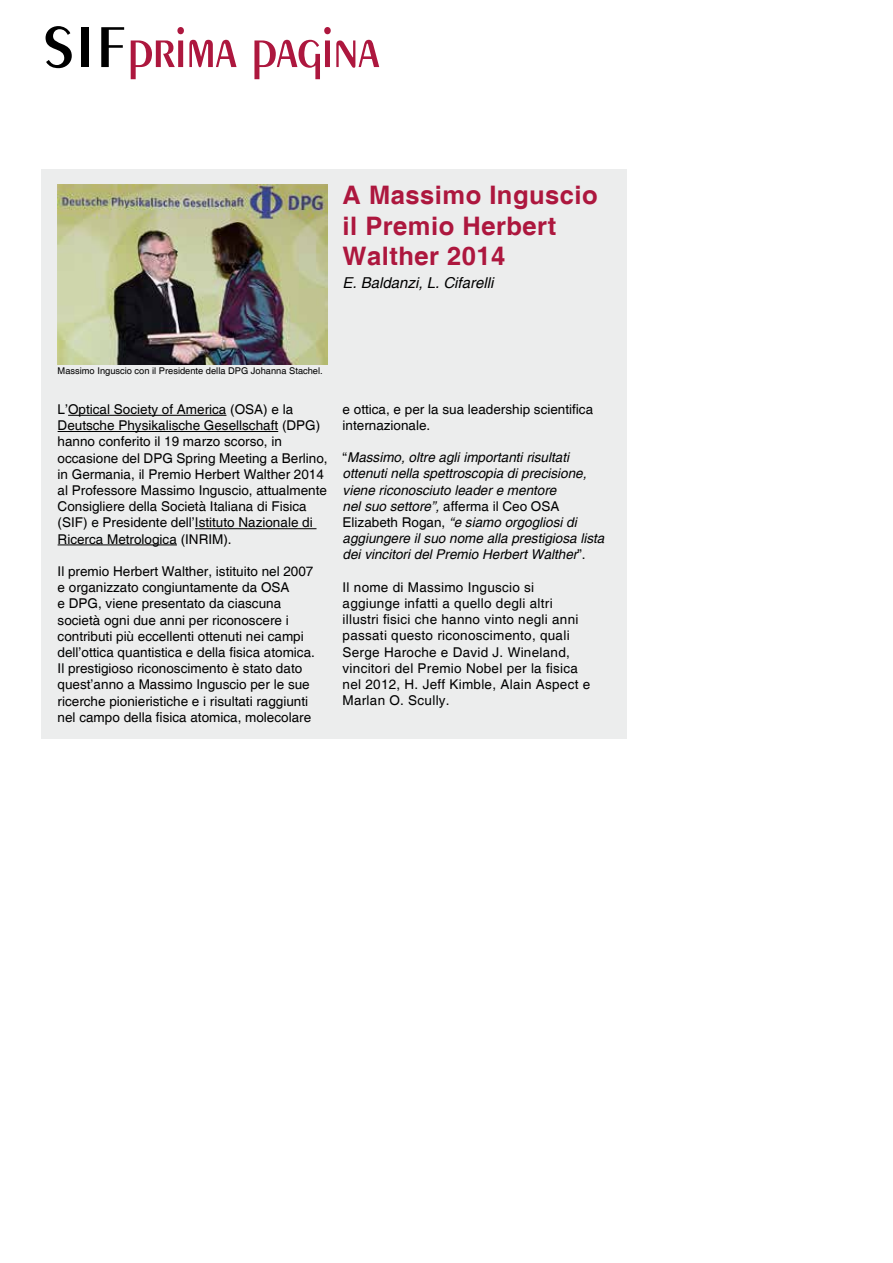
<style>
.page{position:relative;width:893px;height:1263px;background:#fff}
.page>*{position:absolute;margin:0;border:0;box-sizing:border-box;transform-origin:0 0}
.t1{font:600 61.5px "Peignot LT Std";letter-spacing:-.01em;color:#ad173e;scale:.9 1}
.t2{font:700 25.5px/30.6px "Helvetica";letter-spacing:.02em;color:#ad173e}
.t3{font:italic 15px "Helvetica";color:#000}
.t4{font:13.5px/16.2px "Helvetica";color:#000}
.t5{font:italic 13.5px/16.2px "Helvetica";color:#000}
.t6{font:13.5px/16.2px "Helvetica";letter-spacing:.02em;color:#000}
.t7{font:9.3px "Helvetica";color:#000}
.s1{color:#000}
.s2{font-style:normal}
</style>
<div class="page">
<div style="left:42px;top:169px;width:585px;height:570px;background:#eceded"></div>
<hr style="left:68px;top:415px;width:158px;height:1px;background:#000">
<hr style="left:58px;top:431px;width:220px;height:1px;background:#000">
<hr style="left:195px;top:528px;width:121px;height:1px;background:#000">
<hr style="left:58px;top:545px;width:119px;height:1px;background:#000">
<img style="left:58px;top:185px;width:270px;height:179px">
<h1 class="t1" style="left:42px;top:11px;width:376px"><span class="s1">SIF</span>prima pagina</h1>
<h2 class="t2" style="left:343px;top:181px;width:257px">A Massimo Inguscio il Premio Herbert<br>Walther 2014</h2>
<p class="t3" style="left:343px;top:274px;width:152px">E. Baldanzi, L. Cifarelli</p>
<p class="t7" style="left:58px;top:365px;width:267px">Massimo Inguscio con il Presidente della DPG Johanna Stachel.</p>
<p class="t4" style="left:58px;top:402px;width:271px">L’Optical Society of America (OSA) e la Deutsche Physikalische Gesellschaft (DPG) hanno conferito il 19 marzo scorso, in occasione del DPG Spring Meeting a Berlino, in Germania, il Premio Herbert Walther 2014 al Professore Massimo Inguscio, attualmente Consigliere della Società Italiana di Fisica (SIF) e Presidente dell’Istituto Nazionale di Ricerca Metrologica (INRIM).</p>
<p class="t4" style="left:58px;top:564px;width:259px">Il premio Herbert Walther, istituito nel 2007 e organizzato congiuntamente da OSA<br>e DPG, viene presentato da ciascuna società ogni due anni per riconoscere i contributi più eccellenti ottenuti nei campi dell’ottica quantistica e della fisica atomica.<br>Il prestigioso riconoscimento è stato dato quest’anno a Massimo Inguscio per le sue ricerche pionieristiche e i risultati raggiunti nel campo della fisica atomica, molecolare</p>
<p class="t4" style="left:343px;top:401px;width:252px">e ottica, e per la sua leadership scientifica internazionale.</p>
<p class="t5" style="left:343px;top:450px;width:263px"><span class="s2">“</span>Massimo, oltre agli importanti risultati ottenuti nella spettroscopia di precisione, viene riconosciuto leader e mentore<br>nel suo settore”, <span class="s2">afferma il Ceo OSA Elizabeth Rogan,</span> “e siamo orgogliosi di aggiungere il suo nome alla prestigiosa lista dei vincitori del Premio Herbert Walther<span class="s2">”.</span></p>
<p class="t6" style="left:343px;top:579px;width:249px">Il nome di Massimo Inguscio si aggiunge infatti a quello degli altri illustri fisici che hanno vinto negli anni passati questo riconoscimento, quali Serge Haroche e David J. Wineland, vincitori del Premio Nobel per la fisica nel 2012, H. Jeff Kimble, Alain Aspect e Marlan O. Scully.</p>
</div>
